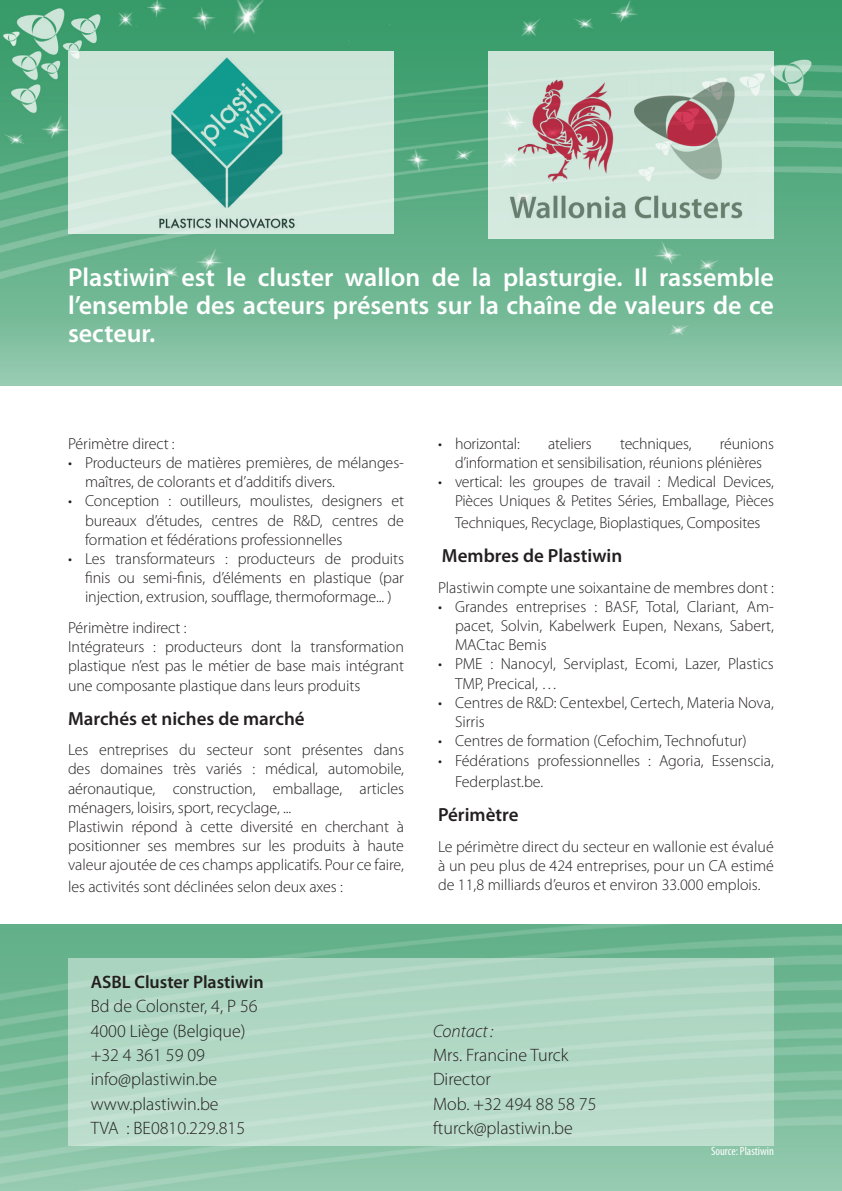
<style>
.page{position:relative;width:842px;height:1191px;background:#fff}
.page>*{position:absolute;margin:0;border:0;box-sizing:border-box;transform-origin:0 0}
.Entête{font:600 26px/28px "Myriad Pro";color:#fff;text-align:justify}
.Sous-titre{font:600 19px "Myriad Pro";color:#231f20}
.t1{font:300 18px "Myriad Pro";color:#231f20}
.t2{font:600 18px "Myriad Pro";color:#231f20}
.t3{font:italic 300 18px "Myriad Pro";color:#231f20}
.Sous-titre-2{font:300 16px/19.2px "Myriad Pro";letter-spacing:-.005em;color:#231f20;text-align:justify}
.Standard__Enum{font:300 16px/19.2px "Myriad Pro";letter-spacing:-.01em;color:#231f20;text-align:justify}
.Standard__puces{font:300 16px/19.2px "Myriad Pro";color:#231f20}
.t4{font:condensed 12px "Myriad Pro";color:#fff}
</style>
<div class="page">
<img style="left:0;top:924px;width:842px;height:267px">
<img style="left:0;top:0;width:842px;height:386px">
<div style="left:68px;top:958px;width:706px;height:187px;background:#b3d8c5"></div>
<div style="left:68px;top:51px;width:326px;height:182px;background:#d0e7dc"></div>
<img style="left:152px;top:57px;width:151px;height:176px">
<div style="left:489px;top:51px;width:285px;height:187px;background:#d2e8dd"></div>
<img style="left:496px;top:74px;width:260px;height:145px">
<p class="Entête" style="left:68px;top:263px;width:707px">Plastiwin est le cluster wallon de la plasturgie. Il rassemble l’ensemble des acteurs présents sur la chaîne de valeurs de ce secteur.</p>
<p class="Sous-titre-2" style="left:68px;top:433px;width:108px">Périmètre direct :</p>
<p class="Sous-titre-2" style="left:85px;top:453px;width:320px;text-indent:-17px">• Producteurs de matières premières, de mélanges&shy;maîtres, de colorants et d’additifs divers.</p>
<p class="Sous-titre-2" style="left:85px;top:491px;width:320px;text-indent:-17px">• Conception : outilleurs, moulistes, designers et bureaux d’études, centres de R&amp;D, centres de formation et fédérations professionnelles</p>
<p class="Sous-titre-2" style="left:85px;top:549px;width:320px;text-indent:-17px">• Les transformateurs : producteurs de produits finis ou semi-finis, d’éléments en plastique (par injection, extrusion, soufflage, thermoformage... )</p>
<p class="Sous-titre-2" style="left:68px;top:618px;width:120px">Périmètre indirect :</p>
<p class="Sous-titre-2" style="left:68px;top:637px;width:337px">Intégrateurs : producteurs dont la transformation plastique n’est pas le métier de base mais intégrant une composante plastique dans leurs produits</p>
<p class="Sous-titre" style="left:68px;top:706px;width:238px">Marchés et niches de marché</p>
<p class="Sous-titre-2" style="left:68px;top:740px;width:337px">Les entreprises du secteur sont présentes dans des domaines très variés : médical, automobile, aéronautique, construction, emballage, articles ménagers, loisirs, sport, recyclage, ...</p>
<p class="Standard__Enum" style="left:68px;top:817px;width:337px">Plastiwin répond à cette diversité en cherchant à positionner ses membres sur les produits à haute valeur ajoutée de ces champs applicatifs. Pour ce faire,</p>
<p class="Standard__Enum" style="left:68px;top:877px;width:276px">les activités sont déclinées selon deux axes :</p>
<p class="Standard__Enum" style="left:438px;top:433px;width:83px">• horizontal:</p>
<p class="Standard__Enum" style="left:548px;top:433px;width:45px">ateliers</p>
<p class="Standard__Enum" style="left:620px;top:433px;width:73px">techniques,</p>
<p class="Standard__Enum" style="left:455px;top:433px;width:320px;text-indent:265px">réunions d’information et sensibilisation, réunions plénières</p>
<p class="Standard__Enum" style="left:438px;top:472px;width:337px;text-align:right">• vertical: les groupes de travail : Medical Devices,<br>Pièces Uniques &amp; Petites Séries, Emballage, Pièces</p>
<p class="Standard__Enum" style="left:455px;top:513px;width:307px">Techniques, Recyclage, Bioplastiques, Composites</p>
<p class="Sous-titre" style="left:442px;top:543px;width:182px">Membres de Plastiwin</p>
<p class="Standard__puces" style="left:438px;top:577px;width:337px">Plastiwin compte une soixantaine de membres dont :</p>
<p class="Standard__puces" style="left:455px;top:597px;width:320px;text-align:justify;text-indent:-17px">• Grandes entreprises : BASF, Total, Clariant, Am&shy;pacet, Solvin, Kabelwerk Eupen, Nexans, Sabert, MACtac Bemis</p>
<p class="Standard__puces" style="left:455px;top:654px;width:320px;text-indent:-17px">• PME : Nanocyl, Serviplast, Ecomi, Lazer, Plastics<br>TMP, Precical, …</p>
<p class="Standard__puces" style="left:455px;top:693px;width:320px;text-indent:-17px">• Centres de R&amp;D: Centexbel, Certech, Materia Nova,<br>Sirris</p>
<p class="Standard__puces" style="left:438px;top:731px;width:310px">• Centres de formation (Cefochim, Technofutur)</p>
<p class="Standard__puces" style="left:455px;top:749px;width:320px;line-height:21.6px;text-indent:-17px">• Fédérations professionnelles : Agoria, Essenscia,<br>Federplast.be.</p>
<p class="Sous-titre" style="left:438px;top:802px;width:82px">Périmètre</p>
<p class="Standard__Enum" style="left:438px;top:836px;width:337px">Le périmètre direct du secteur en wallonie est évalué à un peu plus de 424 entreprises, pour un CA estimé de 11,8 milliards d’euros et environ 33.000 emplois.</p>
<p class="t2" style="left:91px;top:970px;width:174px">ASBL Cluster Plastiwin</p>
<p class="t1" style="left:91px;top:995px;width:168px">Bd de Colonster, 4, P 56</p>
<p class="t1" style="left:91px;top:1019px;width:156px">4000 Liège (Belgique)</p>
<p class="t1" style="left:91px;top:1044px;width:116px">+32 4 361 59 09</p>
<p class="t1" style="left:91px;top:1068px;width:128px">info@plastiwin.be</p>
<p class="t1" style="left:91px;top:1093px;width:129px">www.plastiwin.be</p>
<p class="t1" style="left:91px;top:1117px;width:156px">TVA : BE0810.229.815</p>
<p class="t3" style="left:433px;top:1019px;width:62px">Contact :</p>
<p class="t1" style="left:433px;top:1044px;width:137px">Mrs. Francine Turck</p>
<p class="t1" style="left:433px;top:1068px;width:59px">Director</p>
<p class="t1" style="left:433px;top:1093px;width:165px">Mob. +32 494 88 58 75</p>
<p class="t1" style="left:433px;top:1117px;width:141px">fturck@plastiwin.be</p>
<p class="t4" style="left:711px;top:1143px;width:64px">Source: Plastiwin</p>
</div>
